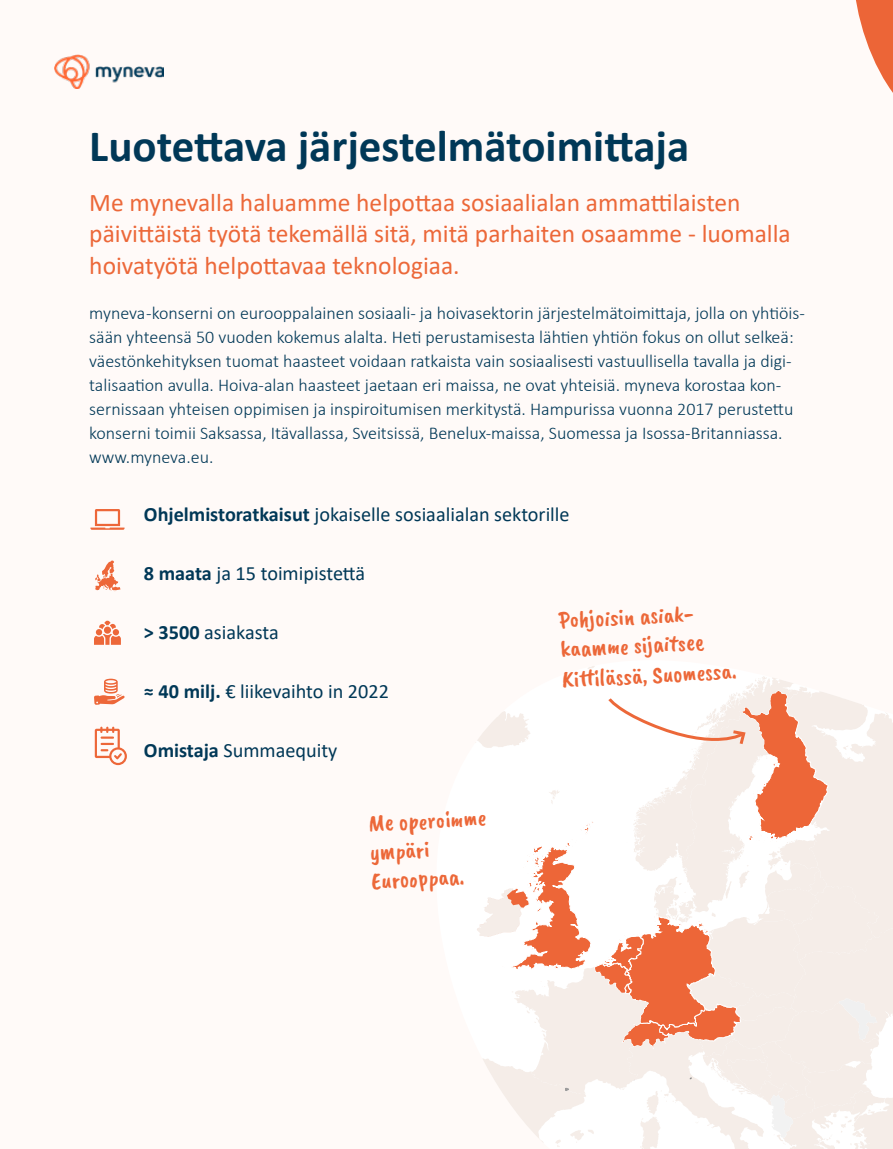
<style>
.page{position:relative;width:893px;height:1149px;background:#fff}
.page>*{position:absolute;margin:0;border:0;box-sizing:border-box;transform-origin:0 0}
.t1{font:700 45px "Calibri";color:#003857}
.t2{font:25.5px/31.5px "Calibri";color:#ec6839}
.t3{font:24px/28.8px "Caveat Brush";color:#ec6839}
.t4{font:20.25px "Calibri";color:#003857}
.t5{font:300 18px/24px "Calibri";color:#003857}
.s1{font-weight:700}
</style>
<div class="page">
<div style="left:0;top:0;width:893px;height:1148px;background:#fffaf8"></div>
<svg style="left:588px;top:666px;width:205px;height:23px"></svg>
<svg style="left:90px;top:509px;width:35px;height:20px"></svg>
<svg style="left:95px;top:560px;width:25px;height:31px"></svg>
<svg style="left:94px;top:620px;width:27px;height:24px"></svg>
<svg style="left:94px;top:678px;width:31px;height:26px"></svg>
<svg style="left:95px;top:726px;width:32px;height:39px"></svg>
<svg style="left:477px;top:689px;width:416px;height:459px"></svg>
<svg style="left:856px;top:0;width:37px;height:93px"></svg>
<img style="left:54px;top:54px;width:110px;height:34px">
<h1 class="t1" style="left:89px;top:114px;width:601px">Luotettava järjestelmätoimittaja</h1>
<h2 class="t2" style="left:89px;top:186px;width:703px">Me mynevalla haluamme helpottaa sosiaalialan ammattilaisten päivittäistä työtä tekemällä sitä, mitä parhaiten osaamme - luomalla hoivatyötä helpottavaa teknologiaa.</h2>
<p class="t5" style="left:89px;top:301px;width:717px">myneva -konserni on eurooppalainen sosiaali- ja hoivasektorin järjestelmätoimittaja, jolla on yhtiöis&shy;sään yhteensä 50 vuoden kokemus alalta. Heti perustamisesta lähtien yhtiön fokus on ollut selkeä: väestönkehityksen tuomat haasteet voidaan ratkaista vain sosiaalisesti vastuullisella tavalla ja digi&shy;talisaation avulla. Hoiva-alan haasteet jaetaan eri maissa, ne ovat yhteisiä. myneva korostaa kon&shy;sernissaan yhteisen oppimisen ja inspiroitumisen merkitystä. Hampurissa vuonna 2017 perustettu konserni toimii Saksassa, Itävallassa, Sveitsissä, Benelux-maissa, Suomessa ja Isossa-Britanniassa. www.myneva.eu.</p>
<p class="t4" style="left:144px;top:500px;width:427px"><span class="s1">Ohjelmistoratkaisut</span> jokaiselle sosiaalialan sektorille</p>
<p class="t4" style="left:144px;top:559px;width:223px"><span class="s1">8 maata</span> ja 15 toimipistettä</p>
<p class="t4" style="left:144px;top:618px;width:136px"><span class="s1">&gt; 3500</span> asiakasta</p>
<p class="t4" style="left:144px;top:677px;width:247px"><span class="s1">≈ 40 milj.</span> € liikevaihto in 2022</p>
<p class="t4" style="left:144px;top:736px;width:195px"><span class="s1">Omistaja</span> Summaequity</p>
<h3 class="t3" style="left:368px;top:809px;width:120px;rotate:-3deg">Me operoimme ympäri<br>Eurooppaa.</h3>
<h3 class="t3" style="left:558px;top:605px;width:176px;line-height:29.7px;rotate:-3deg">Pohjoisin asiak&shy;kaamme sijaitsee<br>Kitt ilässä, Suomessa.</h3>
</div>
